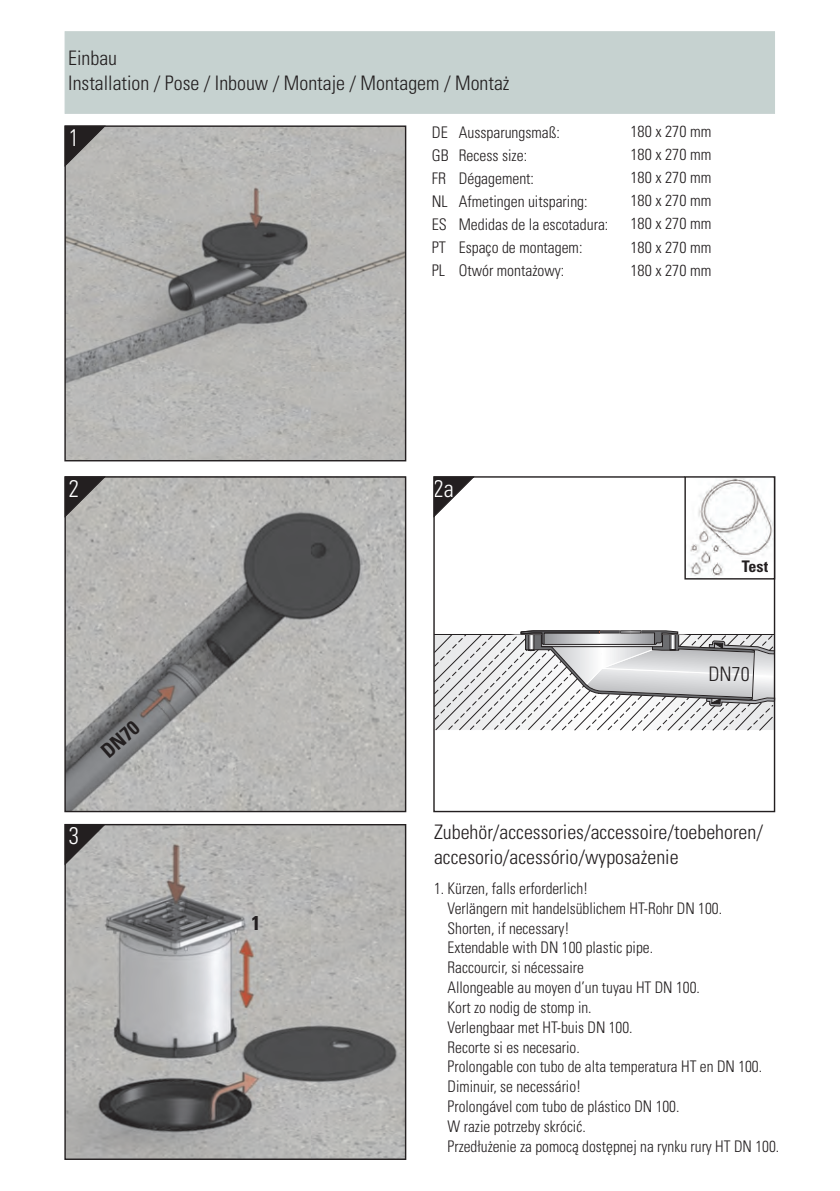
<style>
.page{position:relative;width:840px;height:1191px;background:#fff}
.page>*{position:absolute;margin:0;border:0;box-sizing:border-box;transform-origin:0 0}
.t1{font:24px "Univers Com 47 Light Cond";color:#fff;scale:.95 1}
.t2{font:20px/24.8px "Univers Com 47 Light Cond";color:#231f20}
.t3{font:20px "Univers Com 67 Bold Cond";color:#231f20}
.t4{font:16px/19.8px "Univers Com 47 Light Cond";color:#231f20;scale:.96 1}
.t5{font:16px/23px "Univers Com 47 Light Cond";color:#231f20}
.t6{font:16px "Univers Com 67 Bold Cond";color:#231f20}
</style>
<div class="page">
<img style="left:66px;top:826px;width:338px;height:332px">
<img style="left:66px;top:478px;width:338px;height:332px">
<img style="left:66px;top:127px;width:338px;height:332px">
<svg style="left:435px;top:630px;width:337px;height:101px"></svg>
<div style="left:64px;top:125px;width:342px;height:336px;border:1px solid #231f20"></div>
<svg style="left:64px;top:126px;width:42px;height:40px"></svg>
<div style="left:64px;top:824px;width:342px;height:336px;border:1px solid #231f20"></div>
<svg style="left:64px;top:824px;width:42px;height:40px"></svg>
<svg style="left:435px;top:478px;width:38px;height:38px"></svg>
<div style="left:433px;top:476px;width:341px;height:336px;border:1px solid #231f20"></div>
<svg style="left:66px;top:478px;width:40px;height:39px"></svg>
<div style="left:64px;top:476px;width:342px;height:336px;border:1px solid #231f20"></div>
<div style="left:65px;top:31px;width:709px;height:83px;background:#c6d2d0"></div>
<img style="left:688px;top:478px;width:84px;height:99px">
<div style="left:684px;top:476px;width:90px;height:103px;border:1px solid #231f20"></div>
<p class="t2" style="left:68px;top:49px;width:442px">Einbau<br>Installation / Pose / Inbouw / Montaje / Montagem / Montaż</p>
<h1 class="t1" style="left:69px;top:129px;width:12px">1</h1>
<p class="t5" style="left:431px;top:123px;width:18px">DE<br>GB<br>FR<br>NL<br>ES<br>PT<br>PL</p>
<p class="t5" style="left:458px;top:123px;width:151px">Aussparungsmaß:<br>Recess size:<br>Dégagement:<br>Afmetingen uitsparing:<br>Medidas de la escotadura:<br>Espaço de montagem:<br>Otw r montażowy:</p>
<p class="t5" style="left:482px;top:261px;width:8px">ó</p>
<p class="t5" style="left:630px;top:122px;width:82px;text-align:justify">180 x 270 mm 180 x 270 mm 180 x 270 mm 180 x 270 mm 180 x 270 mm 180 x 270 mm 180 x 270 mm</p>
<h1 class="t1" style="left:69px;top:479px;width:12px">2</h1>
<h1 class="t1" style="left:433px;top:479px;width:23px">2a</h1>
<p class="t3" style="left:99px;top:747px;width:45px;rotate:-41deg">DN70</p>
<p class="t6" style="left:741px;top:560px;width:28px">Test</p>
<p class="t2" style="left:708px;top:664px;width:43px">DN70</p>
<h1 class="t1" style="left:69px;top:827px;width:12px">3</h1>
<p class="t3" style="left:251px;top:915px;width:10px">1</p>
<p class="t2" style="left:434px;top:822px;width:330px">Zubehör/accessories/accessoire/toebehoren/ accesorio/acessório/wyposażenie</p>
<p class="t4" style="left:447px;top:880px;width:347px;text-indent:-14px">1. Kürzen, falls erforderlich!<br>Verlängern mit handelsüblichem HT-Rohr DN 100.<br>Shorten, if necessary!<br>Extendable with DN 100 plastic pipe.<br>Raccourcir, si nécessaire<br>Allongeable au moyen d’un tuyau HT DN 100.<br>Kort zo nodig de stomp in.<br>Verlengbaar met HT-buis DN 100.<br>Recorte si es necesario.<br>Prolongable con tubo de alta temperatura HT en DN 100.<br>Diminuir, se necessário!<br>Prolongável com tubo de plástico DN 100.<br>W razie potrzeby skrócić.<br>Przedłużenie za pomocą dostępnej na rynku rury HT DN 100.</p>
</div>
